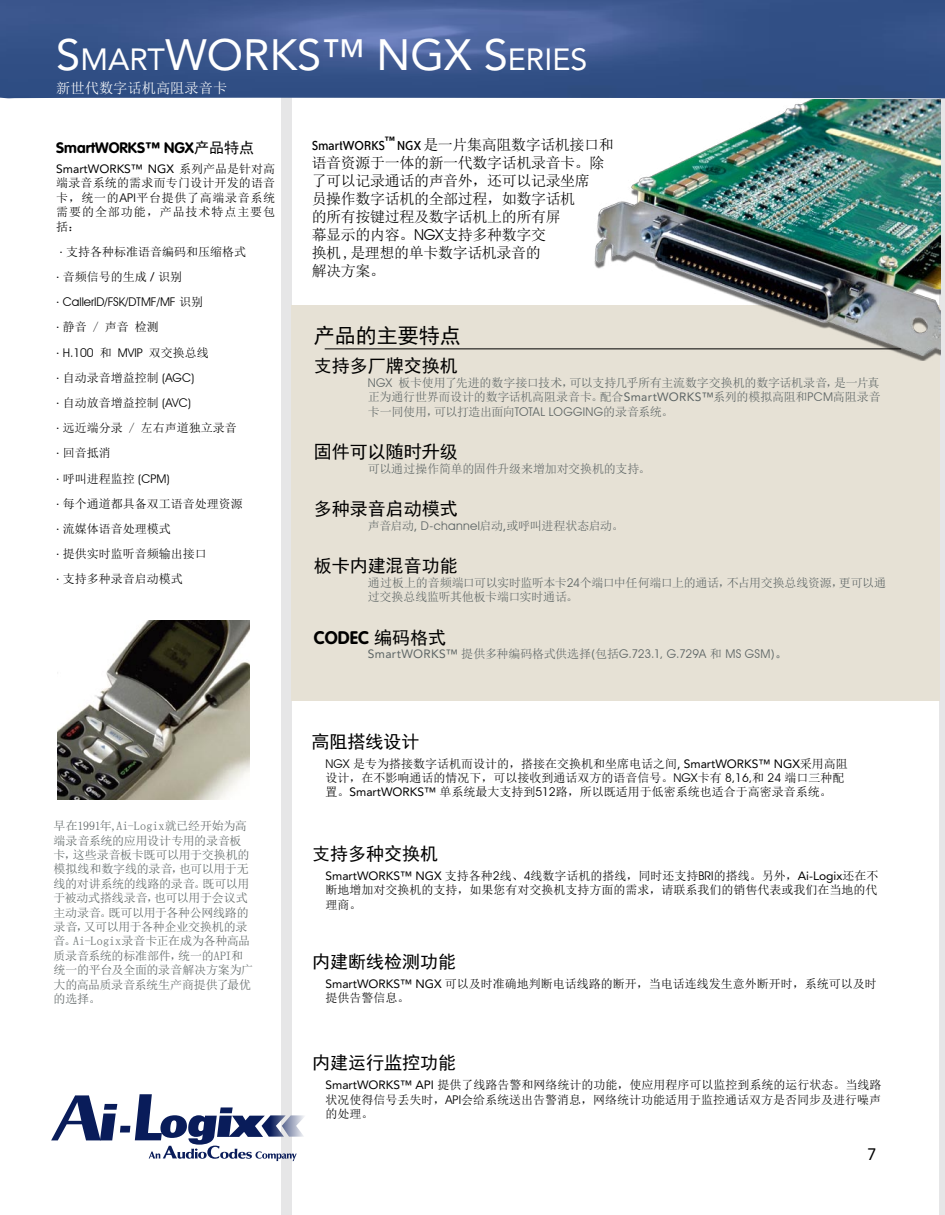
<style>
.page{position:relative;width:945px;height:1215px;background:#fff}
.page>*{position:absolute;margin:0;border:0;box-sizing:border-box;transform-origin:0 0}
.t1{font:43.5px "Avenir";color:#fff}
.t2{font:36px "Bailey Sans ITC";color:#000}
.t3{font:30.45px "Avenir";color:#fff}
.t4{font:21px "Sim Hei";color:#000}
.t5{font:18px "Sim Hei";color:#000}
.t6{font:700 18px "VAG Rounded";color:#000}
.t7{font:16.5px "Avenir";color:#000}
.t8{font:15px/18px "Sim Sun";letter-spacing:-.025em;color:#000}
.t9{font:700 15px "VAG Rounded";color:#000}
.t10{font:15px "Bailey Sans ITC";letter-spacing:-.025em;color:#000}
.t11{font:14.25px "Sim Sun";color:#fff}
.t12{font:12px/14.4px "Sim Sun";color:#000}
.t13{font:12px/14.4px "Sim Sun";letter-spacing:-.02em;color:#5d6565}
.t14{font:12px "Avant Garde IT Cby BT";color:#5d6565}
.t15{font:12px "Avant Garde IT Cby BT";color:#000}
.t16{font:12px "Avenir";color:#000}
.s1{font-size:30.45px}
.s2{font-size:43.5px}
.s3{font-family:"Sim Hei";font-weight:400}
.s4{font-family:"Sim Sun"}
.s5{font-family:"Avant Garde IT Cby BT"}
.s6{font-family:"Avenir"}
.s7{font-family:"Bailey Sans ITC"}
.s8{font-family:"Sim Hei"}
</style>
<div class="page">
<div style="left:281px;top:98px;width:10px;height:1117px;background:#e6e6e7"></div>
<div style="left:940px;top:98px;width:5px;height:1117px;background:#e6e6e7"></div>
<img style="left:0;top:0;width:945px;height:98px">
<svg style="left:51px;top:1094px;width:253px;height:67px"></svg>
<div style="left:292px;top:305px;width:648px;height:396px;background:#e6e1d5"></div>
<img style="left:57px;top:621px;width:192px;height:178px">
<hr style="left:325px;top:349px;width:576px;height:1px;background:#000">
<img style="left:594px;top:99px;width:347px;height:262px">
<h1 class="t1" style="left:56px;top:30px;width:352px">S<span class="s1">MART</span>WOR KS™ NGX</h1>
<h3 class="t3" style="left:484px;top:42px;width:105px"><span class="s2">S</span>ERIES</h3>
<p class="t11" style="left:56px;top:80px;width:172px">新世代数字话机高阻录音卡</p>
<p class="t9" style="left:56px;top:139px;width:199px">SmartWORKS™ NGX<span class="s3">产品特点</span></p>
<p class="t16" style="left:56px;top:162px;width:221px">SmartWORKS™ NGX <span class="s4">系列产品是针对高</span></p>
<p class="t12" style="left:56px;top:176px;width:221px;text-align:justify">端录音系统的需求而专门设计开发的语音卡，统一的<span class="s5">API</span>平台提供了高端录音系统需要的全部功能，产品技术特点主要包括：</p>
<p class="t12" style="left:56px;top:239px;width:192px;line-height:25.2px"><span class="s6">·</span> 支持各种标准语音编码和压缩格式<span class="s6">·</span> 音频信号的生成 <span class="s6">/</span> 识别</p>
<p class="t15" style="left:56px;top:295px;width:148px"><span class="s6">·</span> CallerID/FSK/DTMF/MF <span class="s4">识别</span></p>
<p class="t12" style="left:56px;top:320px;width:104px"><span class="s6">·</span> 静音 / 声音 检测</p>
<p class="t15" style="left:56px;top:345px;width:154px"><span class="s6">·</span> H.100 <span class="s4">和</span> MVIP <span class="s4">双交换总线</span></p>
<p class="t12" style="left:56px;top:365px;width:188px;line-height:25.2px"><span class="s6">·</span> 自动录音增益控制 <span class="s5">(AGC)<br></span><span class="s6">·</span> 自动放音增益控制 <span class="s5">(AVC)<br></span><span class="s6">·</span> 远近端分录 / 左右声道独立录音<span class="s6">·</span> 回音抵消<br><span class="s6">·</span> 呼叫进程监控 <span class="s5">(CPM)<br></span><span class="s6">·</span> 每个通道都具备双工语音处理资源<span class="s6">·</span> 流媒体语音处理模式<br><span class="s6">·</span> 提供实时监听音频输出接口<br><span class="s6">·</span> 支持多种录音启动模式</p>
<p class="t13" style="left:54px;top:819px;width:201px">早在1991年,Ai-Logix就已经开始为高端录音系统的应用设计专用的录音板卡，这些录音板卡既可以用于交换机的模拟线和数字线的录音，也可以用于无线的对讲系统的线路的录音。既可以用于被动式搭线录音，也可以用于会议式主动录音。既可以用于各种公网线路的录音，又可以用于各种企业交换机的录音。Ai-Logix录音卡正在成为各种高品质录音系统的标准部件，统一的API和统一的平台及全面的录音解决方案为广大的高品质录音系统生产商提供了最优的选择。</p>
<h2 class="t2" style="left:385px;top:132px;width:12px">™</h2>
<p class="t8" style="left:312px;top:135px;width:304px;text-indent:85px"><span class="s7">NGX</span> 是一片集高阻数字话机接口和语音资源于一体的新一代数字话机录音卡。除了可以记录通话的声音外，还可以记录坐席<br>员操作数字话机的全部过程，如数字话机<br>的所有按键过程及数字话机上的所有屏<br>幕显示的内容。<span class="s5">NGX</span>支持多种数字交<br>换机,是理想的单卡数字话机录音的<br>解决方案。</p>
<p class="t10" style="left:312px;top:137px;width:75px">SmartWORKS</p>
<h3 class="t4" style="left:314px;top:325px;width:148px">产品的主要特点</h3>
<h3 class="t5" style="left:314px;top:357px;width:145px">支持多厂牌交换机</h3>
<p class="t13" style="left:368px;top:375px;width:515px"><span class="s5">NGX</span> 板卡使用了先进的数字接口技术，可以支持几乎所有主流数字交换机的数字话机录音，是一片真正为通行世界而设计的数字话机高阻录音卡。配合<span class="s6">SmartWORKS™</span>系列的模拟高阻和<span class="s5">PCM</span>高阻录音卡一同使用，可以打造出面向<span class="s5">TOTAL LOGGING</span>的录音系统。</p>
<h3 class="t5" style="left:314px;top:443px;width:145px">固件可以随时升级</h3>
<p class="t13" style="left:368px;top:461px;width:284px">可以通过操作简单的固件升级来增加对交换机的支持。</p>
<h3 class="t5" style="left:314px;top:500px;width:145px">多种录音启动模式</h3>
<p class="t13" style="left:368px;top:518px;width:257px">声音启动<span class="s6">,</span> <span class="s5">D-channel</span>启动<span class="s6">,</span>或呼叫进程状态启动。</p>
<h3 class="t5" style="left:314px;top:557px;width:145px">板卡内建混音功能</h3>
<p class="t13" style="left:368px;top:575px;width:520px">通过板上的音频端口可以实时监听本卡<span class="s5">24</span>个端口中任何端口上的通话，不占用交换总线资源，更可以通过交换总线监听其他板卡端口实时通话。</p>
<h3 class="t6" style="left:314px;top:627px;width:134px">CODEC <span class="s3">编码格式</span></h3>
<p class="t14" style="left:368px;top:646px;width:421px"><span class="s6">SmartWORKS™</span> <span class="s4">提供多种编码格式供选择</span><span class="s6">(</span><span class="s4">包括</span>G.723.1, G.729A <span class="s4">和</span> MS GSM<span class="s6">)</span><span class="s8">。</span></p>
<h3 class="t5" style="left:312px;top:732px;width:110px">高阻搭线设计</h3>
<p class="t12" style="left:326px;top:756px;width:524px"><span class="s5">NGX</span> 是专为搭接数字话机而设计的，搭接在交换机和坐席电话之间<span class="s6">, SmartWORKS™ NGX</span>采用高阻设计，在不影响通话的情况下，可以接收到通话双方的语音信号。<span class="s5">NGX</span>卡有 <span class="s5">8,16,</span>和 <span class="s5">24</span> 端口三种配置。<span class="s6">SmartWORKS™</span> 单系统最大支持到<span class="s5">512</span>路，所以既适用于低密系统也适合于高密录音系统。</p>
<h3 class="t5" style="left:312px;top:844px;width:127px">支持多种交换机</h3>
<p class="t12" style="left:326px;top:868px;width:554px;text-align:justify"><span class="s6">SmartWORKS™ NGX</span> 支持各种<span class="s5">2</span>线、<span class="s5">4</span>线数字话机的搭线，同时还支持<span class="s5">BRI</span>的搭线。另外，<span class="s6">Ai-Logix</span>还在不断地增加对交换机的支持，如果您有对交换机支持方面的需求，请联系我们的销售代表或我们在当地的代理商。</p>
<h3 class="t5" style="left:312px;top:953px;width:145px">内建断线检测功能</h3>
<p class="t12" style="left:326px;top:977px;width:553px"><span class="s6">SmartWORKS™ NGX</span> 可以及时准确地判断电话线路的断开，当电话连线发生意外断开时，系统可以及时提供告警信息。</p>
<h3 class="t5" style="left:312px;top:1054px;width:145px">内建运行监控功能</h3>
<p class="t12" style="left:326px;top:1078px;width:557px;text-align:justify"><span class="s6">SmartWORKS™ API</span> 提供了线路告警和网络统计的功能，使应用程序可以监控到系统的运行状态。当线路状况使得信号丢失时，<span class="s5">API</span>会给系统送出告警消息，网络统计功能适用于监控通话双方是否同步及进行噪声的处理。</p>
<h3 class="t7" style="left:867px;top:1145px;width:11px">7</h3>
</div>
